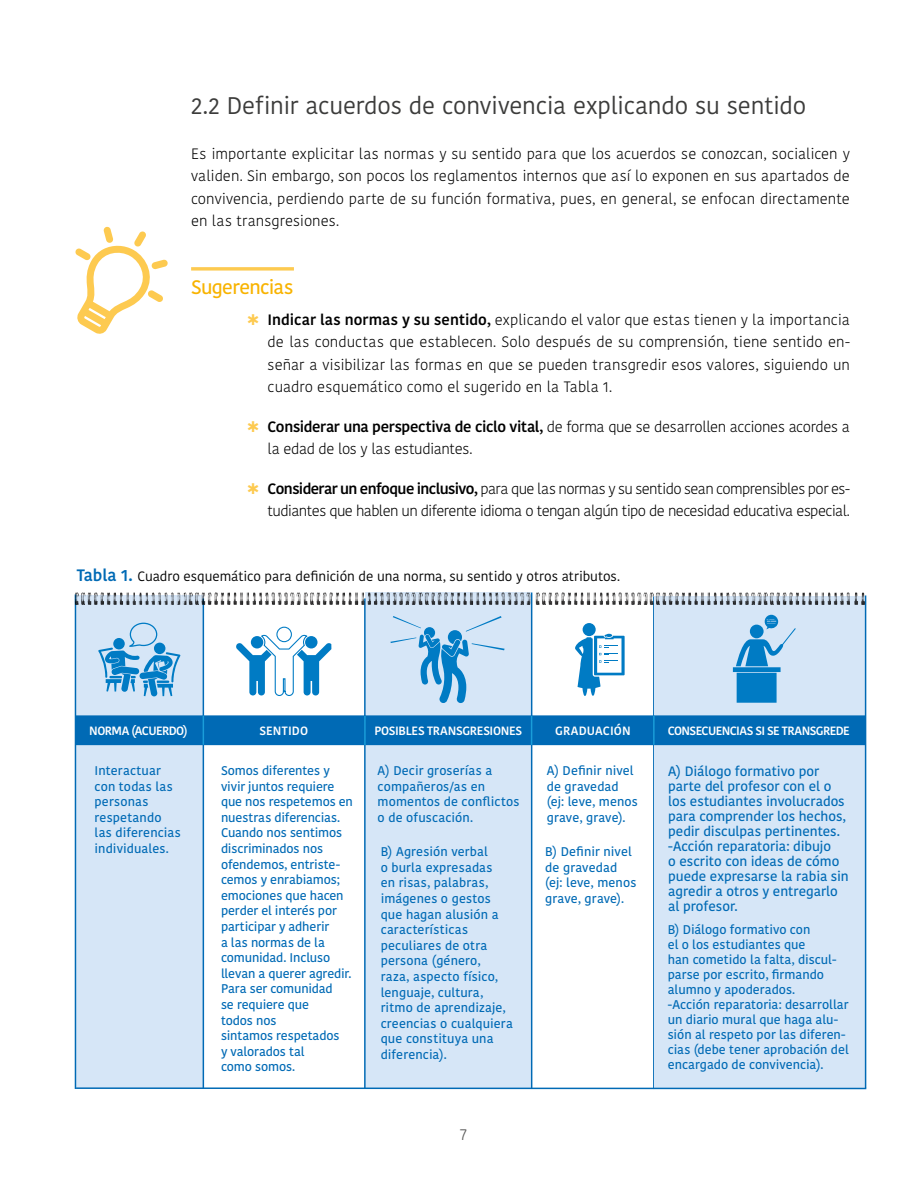
<style>
.page{position:relative;width:918px;height:1188px;background:#fff}
.page>*{position:absolute;margin:0;border:0;box-sizing:border-box;transform-origin:0 0}
.t1{font:24px "Kohinoor Bangla";letter-spacing:-.01em;color:#3c3c3b}
.t2{font:500 19.5px "Kohinoor Bangla";letter-spacing:-.035em;color:#f8b300}
.t3{font:300 16.5px "Kohinoor Bangla";color:#575756}
.t4{font:300 15px/22.5px "Kohinoor Bangla";letter-spacing:-.025em;color:#000;text-align:justify}
.t5{font:500 13.5px/15px "Kohinoor Bangla";letter-spacing:-.005em;color:#006ab5}
.t6{font:13.5px "Kohinoor Bangla";letter-spacing:-.005em;color:#000}
.t7{font:500 12.6px/15.6px "Kohinoor Bangla";color:#006ab5}
.t8{font:600 12px "Kohinoor Bangla";letter-spacing:-.035em;color:#fff}
.t9{font:600 12px "Kohinoor Bangla";letter-spacing:.01em;color:#fff}
.t10{font:600 12px "Kohinoor Bangla";letter-spacing:.015em;color:#fff}
.s1{font-weight:600}
.s2{font-weight:600;font-size:16.5px;color:#006ab5}
</style>
<div class="page">
<svg style="left:191px;top:267px;width:103px;height:4px"></svg>
<hr style="left:653px;top:596px;width:2px;height:493px;background:#006ab5">
<div style="left:76px;top:595px;width:128px;height:494px;background:#d6e6f7"></div>
<div style="left:365px;top:592px;width:166px;height:497px;background:#d6e6f7"></div>
<div style="left:655px;top:596px;width:210px;height:493px;background:#d6e6f7"></div>
<div style="left:75px;top:715px;width:790px;height:30px;background:#006ab5"></div>
<svg style="left:98px;top:623px;width:82px;height:73px"></svg>
<div style="left:276px;top:627px;width:16px;height:15px;background:#fff;border:1px solid #007bc4;border-radius:50%"></div>
<svg style="left:236px;top:634px;width:95px;height:62px"></svg>
<svg style="left:390px;top:616px;width:115px;height:87px"></svg>
<hr style="left:203px;top:598px;width:1px;height:490px;background:#006ab5">
<hr style="left:75px;top:594px;width:1px;height:495px;background:#006ab5">
<hr style="left:865px;top:595px;width:1px;height:493px;background:#006ab5">
<hr style="left:364px;top:598px;width:2px;height:491px;background:#006ab5">
<hr style="left:531px;top:593px;width:1px;height:496px;background:#006ab5">
<img style="left:214px;top:593px;width:61px;height:12px">
<img style="left:329px;top:593px;width:61px;height:12px">
<img style="left:444px;top:593px;width:61px;height:12px">
<img style="left:561px;top:593px;width:61px;height:12px">
<img style="left:675px;top:593px;width:61px;height:12px">
<img style="left:100px;top:593px;width:61px;height:12px">
<img style="left:789px;top:593px;width:61px;height:12px">
<hr style="left:76px;top:1087px;width:790px;height:2px;background:#006ab5">
<svg style="left:203px;top:716px;width:1px;height:29px"></svg>
<hr style="left:364px;top:716px;width:2px;height:29px;background:#1a9dd9">
<svg style="left:531px;top:716px;width:1px;height:29px"></svg>
<hr style="left:653px;top:716px;width:2px;height:29px;background:#1a9dd9">
<svg style="left:854px;top:593px;width:11px;height:12px"></svg>
<svg style="left:733px;top:615px;width:63px;height:88px"></svg>
<div style="left:583px;top:623px;width:13px;height:13px;background:#007bc4;border-radius:50%"></div>
<svg style="left:575px;top:634px;width:50px;height:62px"></svg>
<hr style="left:588px;top:638px;width:3px;height:17px;background:#007bc4">
<svg style="left:75px;top:227px;width:93px;height:107px"></svg>
<h1 class="t1" style="left:191px;top:88px;width:617px">2.2 Definir acuerdos de convivencia explicando su sentido</h1>
<p class="t4" style="left:191px;top:142px;width:660px">Es importante explicitar las normas y su sentido para que los acuerdos se conozcan, socialicen y validen. Sin embargo, son pocos los reglamentos internos que así lo exponen en sus apartados de convivencia, perdiendo parte de su función formativa, pues, en general, se enfocan directamente en las transgresiones.</p>
<h2 class="t2" style="left:191px;top:271px;width:104px">Sugerencias</h2>
<p class="t4" style="left:268px;top:308px;width:584px"><span class="s1">Indicar las normas y su sentido,</span> explicando el valor que estas tienen y la importancia de las conductas que establecen. Solo después de su comprensión, tiene sentido en&shy;señar a visibilizar las formas en que se pueden transgredir esos valores, siguiendo un cuadro esquemático como el sugerido en la Tabla 1.</p>
<p class="t4" style="left:268px;top:415px;width:584px"><span class="s1">Considerar una perspectiva de ciclo vital,</span> de forma que se desarrollen acciones acordes a la edad de los y las estudiantes.</p>
<p class="t4" style="left:268px;top:477px;width:584px"><span class="s1">Considerar un enfoque inclusivo,</span> para que las normas y su sentido sean comprensibles por es&shy;tudiantes que hablen un diferente idioma o tengan algún tipo de necesidad educativa especial.</p>
<p class="t6" style="left:77px;top:566px;width:545px"><span class="s2">Tabla 1.</span> Cuadro esquemático para definición de una norma, su sentido y otros atributos.</p>
<p class="t8" style="left:89px;top:721px;width:100px">NORMA (ACUERDO)</p>
<p class="t10" style="left:259px;top:721px;width:50px">SENTIDO</p>
<p class="t7" style="left:95px;top:762px;width:88px">Interactuar con todas las personas respetando las diferencias individuales.</p>
<p class="t7" style="left:221px;top:762px;width:133px">Somos diferentes y vivir juntos requiere que nos respetemos en nuestras diferencias.<br>Cuando nos sentimos discriminados nos ofendemos, entriste&shy;cemos y enrabiamos; emociones que hacen perder el interés por participar y adherir<br>a las normas de la comunidad. Incluso llevan a querer agredir.<br>Para ser comunidad<br>se requiere que<br>todos nos<br>sintamos respetados<br>y valorados tal<br>como somos.</p>
<p class="t8" style="left:375px;top:721px;width:149px">POSIBLES TRANSGRESIONES</p>
<p class="t9" style="left:555px;top:721px;width:77px">GRADUACIÓN</p>
<p class="t8" style="left:668px;top:721px;width:184px">CONSECUENCIAS SI SE TRANSGREDE</p>
<p class="t7" style="left:378px;top:762px;width:143px">A) Decir groserías a compañeros/as en momentos de conflictos o de ofuscación.</p>
<p class="t7" style="left:381px;top:844px;width:134px">B) Agresión verbal<br>o burla expresadas<br>en risas, palabras, imágenes o gestos que hagan alusión a características peculiares de otra persona (género,<br>raza, aspecto físico, lenguaje, cultura, ritmo de aprendizaje, creencias o cualquiera que constituya una diferencia).</p>
<h3 class="t3" style="left:460px;top:1122px;width:8px">7</h3>
<p class="t7" style="left:547px;top:762px;width:93px">A) Definir nivel de gravedad (ej: leve, menos grave, grave).</p>
<p class="t7" style="left:545px;top:844px;width:93px">B) Definir nivel de gravedad (ej: leve, menos grave, grave).</p>
<p class="t5" style="left:668px;top:763px;width:182px">A) Diálogo formativo por parte del profesor con el o los estudiantes involucrados para comprender los hechos, pedir disculpas pertinentes. -Acción reparatoria: dibujo<br>o escrito con ideas de cómo puede expresarse la rabia sin agredir a otros y entregarlo al profesor.</p>
<p class="t7" style="left:668px;top:921px;width:182px;line-height:15px">B) Diálogo formativo con<br>el o los estudiantes que<br>han cometido la falta, discul&shy;parse por escrito, firmando alumno y apoderados.<br>-Acción reparatoria: desarrollar un diario mural que haga alu&shy;sión al respeto por las diferen&shy;cias (debe tener aprobación del encargado de convivencia).</p>
</div>
